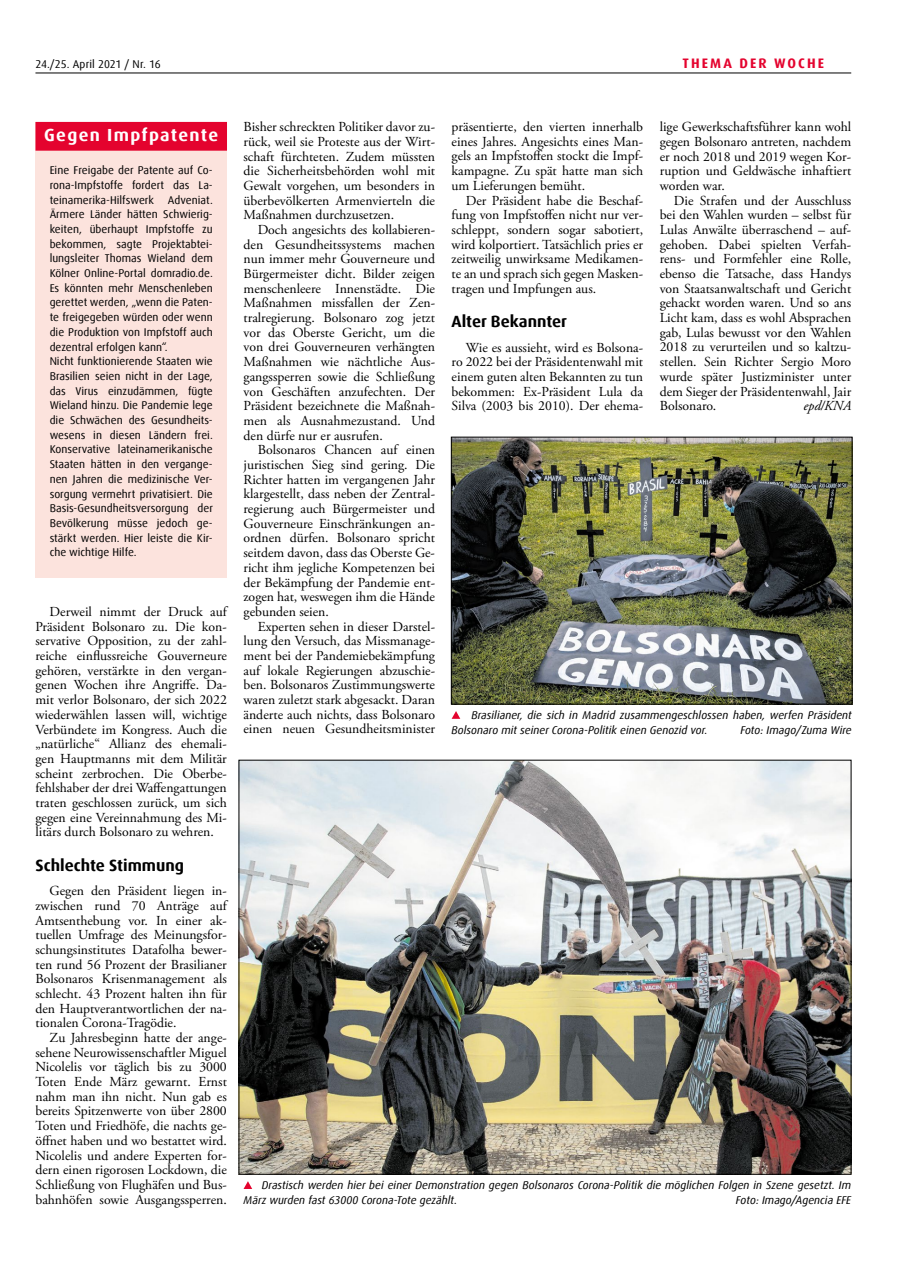
<style>
.page{position:relative;width:908px;height:1276px;background:#fff}
.page>*{position:absolute;margin:0;border:0;box-sizing:border-box;transform-origin:0 0}
.t1{font:700 17.5px "Dax Offc Pro";letter-spacing:.075em;color:#fff}
.t2{font:700 16.25px "Dax Offc Pro";color:#000}
.t3{font:13.75px/14.6px "Adobe Garamond Pro";color:#000;text-align:justify}
.t4{font:700 13.75px "Dax Offc Pro";letter-spacing:.15em;color:#e4032e}
.t5{font:italic 13.75px "Adobe Garamond Pro";color:#000}
.t6{font:11.25px/14.8px "Dax Offc Pro";color:#000}
.t7{font:italic 11.25px/14.8px "Dax Offc Pro";color:#000}
</style>
<div class="page">
<hr style="left:35px;top:73px;width:815px;height:1px;background:#000">
<svg style="left:243px;top:1181px;width:9px;height:8px"></svg>
<div style="left:35px;top:122px;width:192px;height:456px;background:#fce3dd"></div>
<div style="left:35px;top:122px;width:192px;height:29px;background:#e4032e"></div>
<img style="left:241px;top:762px;width:607px;height:410px">
<svg style="left:451px;top:711px;width:9px;height:8px"></svg>
<img style="left:453px;top:439px;width:396px;height:263px">
<div style="left:451px;top:437px;width:400px;height:267px;border:1px solid #000"></div>
<p class="t6" style="left:35px;top:56px;width:127px">24./25. April 2021 / Nr. 16</p>
<p class="t4" style="left:682px;top:54px;width:143px">THEMA DER WOCHE</p>
<p class="t1" style="left:44px;top:124px;width:175px">Gegen Impfpatente</p>
<p class="t6" style="left:50px;top:163px;width:165px">Eine Freigabe der Patente auf Co&shy;rona-Impfstoffe fordert das La&shy;teinamerika-Hilfswerk Adveniat.<br>Ärmere Länder hätten Schwierig&shy;keiten, überhaupt Impfstoffe zu bekommen, sagte Projektabtei&shy;lungsleiter Thomas Wieland dem<br>Kölner Online-Portal domradio.de.<br>Es könnten mehr Menschenleben gerettet werden, „wenn die Paten&shy;te freigegeben würden oder wenn die Produktion von Impfstoff auch dezentral erfolgen kann“.<br>Nicht funktionierende Staaten wie<br>Brasilien seien nicht in der Lage, das Virus einzudämmen, fügte<br>Wieland hinzu. Die Pandemie lege die Schwächen des Gesundheits&shy;wesens in diesen Ländern frei.<br>Konservative lateinamerikanische<br>Staaten hätten in den vergange&shy;nen Jahren die medizinische Ver&shy;sorgung vermehrt privatisiert. Die<br>Basis-Gesundheitsversorgung der<br>Bevölkerung müsse jedoch ge&shy;stärkt werden. Hier leiste die Kir&shy;che wichtige Hilfe.</p>
<p class="t3" style="left:35px;top:605px;width:193px;text-indent:14px">Derweil nimmt der Druck auf Präsident Bolsonaro zu. Die kon&shy;servative Opposition, zu der zahl&shy;reiche einflussreiche Gouverneure gehören, verstärkte in den vergan&shy;genen Wochen ihre Angriffe. Da&shy;mit verlor Bolsonaro, der sich 2022 wiederwählen lassen will, wichtige Verbündete im Kongress. Auch die „natürliche“ Allianz des ehemali&shy;gen Hauptmanns mit dem Militär scheint zerbrochen. Die Oberbe&shy;fehlshaber der drei Waffengattungen traten geschlossen zurück, um sich gegen eine Vereinnahmung des Mi&shy;litärs durch Bolsonaro zu wehren.</p>
<p class="t2" style="left:35px;top:855px;width:150px">Schlechte Stimmung</p>
<p class="t3" style="left:35px;top:884px;width:193px;text-indent:14px">Gegen den Präsident liegen in&shy;zwischen rund 70 Anträge auf Amtsenthebung vor. In einer ak&shy;tuellen Umfrage des Meinungsfor&shy;schungsinstitutes Datafolha bewer&shy;ten rund 56 Prozent der Brasilianer Bolsonaros Krisenmanagement als schlecht. 43 Prozent halten ihn für den Hauptverantwortlichen der na&shy;tionalen Corona-Tragödie.</p>
<p class="t3" style="left:35px;top:1031px;width:193px;text-indent:14px">Zu Jahresbeginn hatte der ange&shy;sehene Neurowissenschaftler Miguel Nicolelis vor täglich bis zu 3000<br>Toten Ende März gewarnt. Ernst nahm man ihn nicht. Nun gab es bereits Spitzenwerte von über 2800<br>Toten und Friedhöfe, die nachts ge&shy;öffnet haben und wo bestattet wird.<br>Nicolelis und andere Experten for&shy;dern einen rigorosen Lockdown, die Schließung von Flughäfen und Bus&shy;bahnhöfen sowie Ausgangssperren.</p>
<p class="t3" style="left:243px;top:120px;width:193px">Bisher schreckten Politiker davor zu&shy;rück, weil sie Proteste aus der Wirt&shy;schaft fürchteten. Zudem müssten die Sicherheitsbehörden wohl mit Gewalt vorgehen, um besonders in überbevölkerten Armenvierteln die Maßnahmen durchzusetzen.</p>
<p class="t3" style="left:243px;top:223px;width:193px;text-indent:14px">Doch angesichts des kollabieren&shy;den Gesundheitssystems machen nun immer mehr Gouverneure und Bürgermeister dicht. Bilder zeigen menschenleere Innenstädte. Die Maßnahmen missfallen der Zen&shy;tralregierung. Bolsonaro zog jetzt vor das Oberste Gericht, um die von drei Gouverneuren verhängten Maßnahmen wie nächtliche Aus&shy;gangssperren sowie die Schließung von Geschäften anzufechten. Der Präsident bezeichnete die Maßnah&shy;men als Ausnahmezustand. Und den dürfe nur er ausrufen.</p>
<p class="t3" style="left:243px;top:443px;width:193px;text-indent:14px">Bolsonaros Chancen auf einen juristischen Sieg sind gering. Die Richter hatten im vergangenen Jahr klargestellt, dass neben der Zentral&shy;regierung auch Bürgermeister und Gouverneure Einschränkungen an&shy;ordnen dürfen. Bolsonaro spricht seitdem davon, dass das Oberste Ge&shy;richt ihm jegliche Kompetenzen bei der Bekämpfung der Pandemie ent&shy;zogen hat, weswegen ihm die Hände gebunden seien.</p>
<p class="t3" style="left:243px;top:619px;width:193px;text-indent:14px">Experten sehen in dieser Darstel&shy;lung den Versuch, das Missmanage&shy;ment bei der Pandemiebekämpfung auf lokale Regierungen abzuschie&shy;ben. Bolsonaros Zustimmungswerte waren zuletzt stark abgesackt. Daran änderte auch nichts, dass Bolsonaro einen neuen Gesundheitsminister</p>
<p class="t3" style="left:451px;top:120px;width:193px">präsentierte, den vierten innerhalb eines Jahres. Angesichts eines Man&shy;gels an Impfstoffen stockt die Impf&shy;kampagne. Zu spät hatte man sich um Lieferungen bemüht.</p>
<p class="t3" style="left:451px;top:193px;width:193px;text-indent:14px">Der Präsident habe die Beschaf&shy;fung von Impfstoffen nicht nur ver&shy;schleppt, sondern sogar sabotiert, wird kolportiert. Tatsächlich pries er zeitweilig unwirksame Medikamen&shy;te an und sprach sich gegen Masken&shy;tragen und Impfungen aus.</p>
<p class="t2" style="left:451px;top:311px;width:117px">Alter Bekannter</p>
<p class="t3" style="left:451px;top:340px;width:193px;text-indent:14px">Wie es aussieht, wird es Bolsona&shy;ro 2022 bei der Präsidentenwahl mit einem guten alten Bekannten zu tun bekommen: Ex-Präsident Lula da Silva (2003 bis 2010). Der ehema-</p>
<p class="t3" style="left:659px;top:120px;width:193px">lige Gewerkschaftsführer kann wohl gegen Bolsonaro antreten, nachdem er noch 2018 und 2019 wegen Kor&shy;ruption und Geldwäsche inhaftiert worden war.</p>
<p class="t3" style="left:659px;top:193px;width:193px;text-indent:14px">Die Strafen und der Ausschluss bei den Wahlen wurden – selbst für Lulas Anwälte überraschend – auf&shy;gehoben. Dabei spielten Verfah&shy;rens- und Formfehler eine Rolle, ebenso die Tatsache, dass Handys von Staatsanwaltschaft und Gericht gehackt worden waren. Und so ans Licht kam, dass es wohl Absprachen gab, Lulas bewusst vor den Wahlen 2018 zu verurteilen und so kaltzu&shy;stellen. Sein Richter Sergio Moro wurde später Justizminister unter dem Sieger der Präsidentenwahl, Jair Bolsonaro.</p>
<p class="t5" style="left:803px;top:397px;width:49px">epd/KNA</p>
<p class="t7" style="left:451px;top:707px;width:401px;text-indent:20px">Brasilianer, die sich in Madrid zusammengeschlossen haben, werfen Präsident<br>Bolsonaro mit seiner Corona-Politik einen Genozid vor.</p>
<p class="t7" style="left:740px;top:722px;width:113px">Foto: Imago/Zuma Wire</p>
<p class="t7" style="left:243px;top:1177px;width:609px;text-indent:18px">Drastisch werden hier bei einer Demonstration gegen Bolsonaros Corona-Politik die möglichen Folgen in Szene gesetzt. Im<br>März wurden fast 63000 Corona-Tote gezählt.</p>
<p class="t7" style="left:735px;top:1192px;width:117px">Foto: Imago/Agencia EFE</p>
</div>
